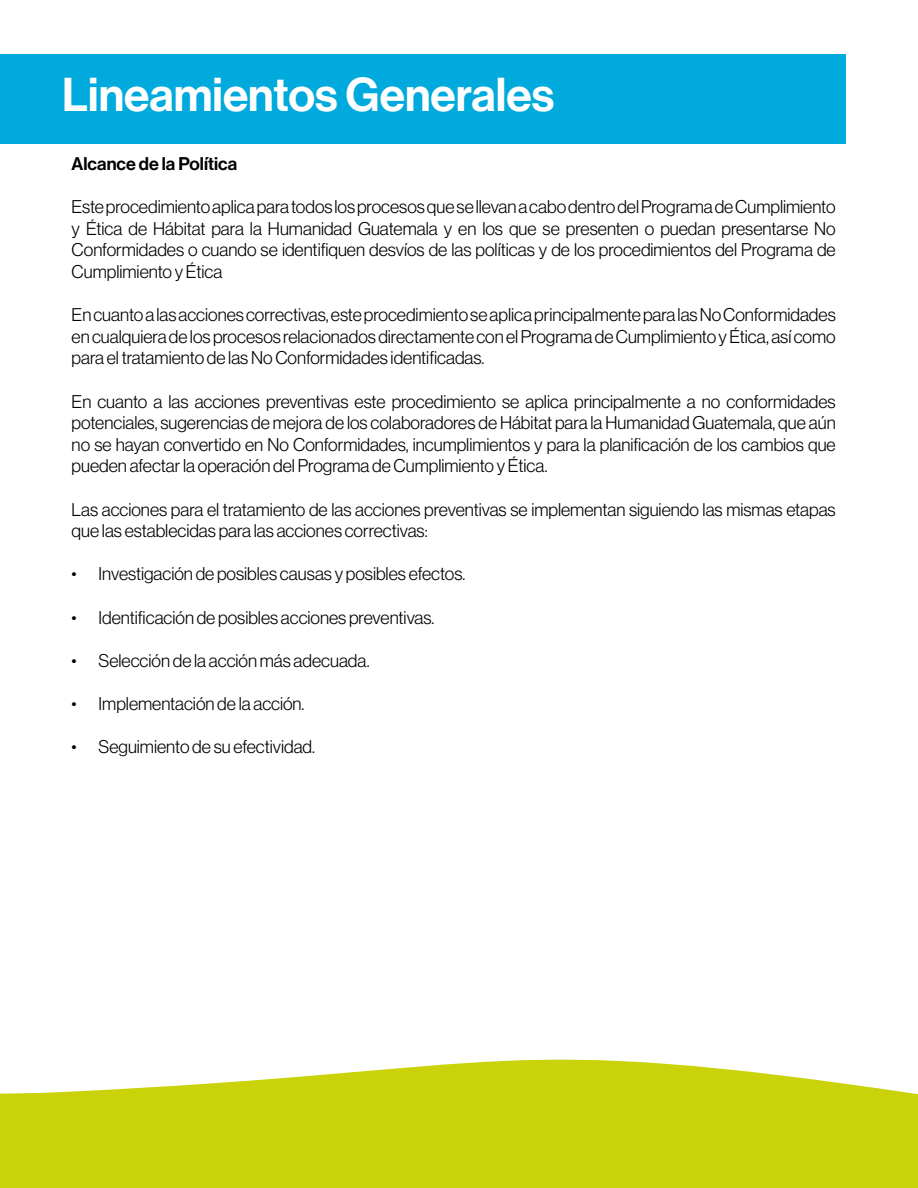
<style>
.page{position:relative;width:918px;height:1188px;background:#fff}
.page>*{position:absolute;margin:0;border:0;box-sizing:border-box;transform-origin:0 0}
.t1{font:46.5px "Neue Haas Display Mediu";color:#fff}
.t2{font:300 18px/21.6px "Neue Haas Display";color:#000;text-align:justify}
.t3{font:18px "Neue Haas Display Mediu";color:#000}
</style>
<div class="page">
<svg style="left:0;top:1059px;width:918px;height:129px;background:#d0d728"></svg>
<div style="left:0;top:54px;width:845px;height:89px;background:#00aadc"></div>
<h1 class="t1" style="left:62px;top:68px;width:494px">Lineamientos Generales</h1>
<p class="t3" style="left:72px;top:153px;width:167px">Alcance de la Política</p>
<p class="t2" style="left:72px;top:196px;width:766px">Este procedimiento aplica para todos los procesos que se llevan a cabo dentro del Programa de Cumplimiento y Ética de Hábitat para la Humanidad Guatemala y en los que se presenten o puedan presentarse No Conformidades o cuando se identifiquen desvíos de las políticas y de los procedimientos del Programa de Cumplimiento y Ética</p>
<p class="t2" style="left:72px;top:304px;width:766px">En cuanto a las acciones correctivas, este procedimiento se aplica principalmente para las No Conformidades en cualquiera de los procesos relacionados directamente con el Programa de Cumplimiento y Ética, así como para el tratamiento de las No Conformidades identificadas.</p>
<p class="t2" style="left:72px;top:390px;width:766px">En cuanto a las acciones preventivas este procedimiento se aplica principalmente a no conformidades potenciales, sugerencias de mejora de los colaboradores de Hábitat para la Humanidad Guatemala, que aún no se hayan convertido en No Conformidades, incumplimientos y para la planificación de los cambios que pueden afectar la operación del Programa de Cumplimiento y Ética.</p>
<p class="t2" style="left:72px;top:498px;width:766px">Las acciones para el tratamiento de las acciones preventivas se implementan siguiendo las mismas etapas que las establecidas para las acciones correctivas:</p>
<p class="t2" style="left:72px;top:563px;width:395px">• Investigación de posibles causas y posibles efectos.</p>
<p class="t2" style="left:72px;top:606px;width:364px">• Identificación de posibles acciones preventivas.</p>
<p class="t2" style="left:72px;top:650px;width:299px">• Selección de la acción más adecuada.</p>
<p class="t2" style="left:72px;top:693px;width:234px">• Implementación de la acción.</p>
<p class="t2" style="left:72px;top:736px;width:245px">• Seguimiento de su efectividad.</p>
</div>
